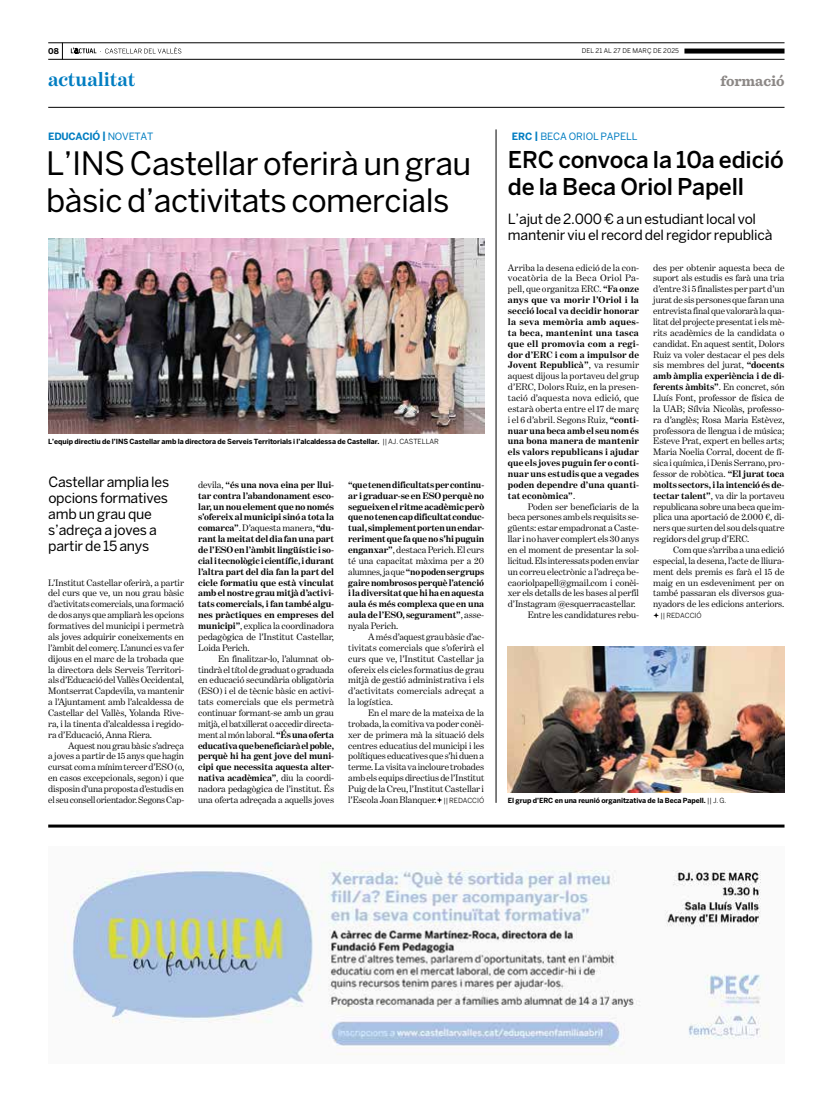
<style>
.page{position:relative;width:820px;height:1106px;background:#fff}
.page>*{position:absolute;margin:0;border:0;box-sizing:border-box;transform-origin:0 0}
.t1{font:32px/37px "Benton Sans";letter-spacing:-.015em;color:#000}
.t2{font:500 23px/27px "Benton Sans";letter-spacing:-.005em;color:#000}
.t3{font:700 20px "Benton Modern One";letter-spacing:-.005em;color:#007dc1}
.t4{font:700 15px "Sentinel";letter-spacing:-.005em;color:#8c8886}
.t5{font:14px/16px "Benton Sans";letter-spacing:-.02em;color:#000}
.t6{font:10px "Benton Sans";letter-spacing:-.005em;color:#007dc1}
.t7{font:700 10px "Benton Sans";letter-spacing:-.025em;color:#007dc1}
.t8{font:9.5px/10.9px "Benton Modern One";letter-spacing:-.005em;color:#000;text-align:justify}
.t9{font:700 9.5px/10.9px "Benton Modern One";color:#000;text-align:justify}
.t10{font:700 8px "Benton Sans";color:#000}
.t11{font:700 7px "Benton Sans";letter-spacing:-.01em;color:#000}
.t12{font:7px "Benton Sans";letter-spacing:-.005em;color:#000}
.t13{font:6.5px "Benton Sans";letter-spacing:.005em;color:#000}
.s1{font-weight:400}
.s2{font-weight:700}
.s3{font-family:"Benton Sans";font-size:7px}
</style>
<div class="page">
<svg style="left:62px;top:44px;width:1px;height:15px"></svg>
<hr style="left:48px;top:107px;width:736px;height:1px;background:#000">
<hr style="left:48px;top:43px;width:736px;height:1px;background:#000">
<hr style="left:48px;top:59px;width:736px;height:1px;background:#000">
<div style="left:684px;top:49px;width:100px;height:5px;background:#000"></div>
<svg style="left:71px;top:47px;width:110px;height:7px"></svg>
<hr style="left:48px;top:824px;width:736px;height:3px;background:#000">
<img style="left:48px;top:238px;width:436px;height:195px">
<svg style="left:437px;top:797px;width:5px;height:5px"></svg>
<hr style="left:495px;top:129px;width:1px;height:673px;background:#000">
<svg style="left:653px;top:612px;width:5px;height:6px"></svg>
<img style="left:507px;top:646px;width:277px;height:146px">
<img style="left:64px;top:862px;width:698px;height:193px">
<p class="t10" style="left:48px;top:46px;width:12px">08</p>
<p class="t13" style="left:581px;top:47px;width:99px">DEL 21 AL 27 DE MARÇ DE 2025</p>
<h3 class="t3" style="left:48px;top:68px;width:89px">actualitat</h3>
<h3 class="t4" style="left:720px;top:69px;width:66px">formació</h3>
<p class="t7" style="left:48px;top:131px;width:107px">EDUCACIÓ | <span class="s1">NOVETAT</span></p>
<h1 class="t1" style="left:46px;top:144px;width:426px">L’INS Castellar oferirà un grau bàsic d’activitats comercials</h1>
<p class="t11" style="left:48px;top:437px;width:392px">L’equip directiu de l’INS Castellar amb la directora de Serveis Territorials i l’alcaldessa de Castellar. <span class="s1">|| AJ. CASTELLAR</span></p>
<h3 class="t5" style="left:48px;top:474px;width:122px">Castellar amplia les opcions formatives amb un grau que s’adreça a joves a partir de 15 anys</h3>
<p class="t9" style="left:198px;top:479px;width:137px"><span class="s1">devila,</span> “és una nova eina per llui&shy;tar contra l’abandonament esco&shy;lar, un nou element que no només s’ofereix al municipi sinó a tota la comarca”<span class="s1">. D’aquesta manera,</span> “du&shy;rant la meitat del dia fan una part de l’ESO en l’àmbit lingüístic i so&shy;cial i tecnològic i científic, i durant l’altra part del dia fan la part del cicle formatiu que està vinculat amb el nostre grau mitjà d’activi&shy;tats comercials, i fan també algu&shy;nes pràctiques en empreses del municipi”<span class="s1">, explica la coordinadora pedagògica de l’Institut Castellar, Loida Perich.</span></p>
<p class="t8" style="left:198px;top:653px;width:137px;text-indent:20px">En finalitzar-lo, l’alumnat ob&shy;tindrà el títol de graduat o graduada en educació secundària obligatòria (ESO) i el de tècnic bàsic en activi&shy;tats comercials que els permetrà continuar formant-se amb un grau mitjà, el batxillerat o accedir directa&shy;ment al món laboral. <span class="s2">“És una oferta educativa que beneficiarà el poble, perquè hi ha gent jove del muni&shy;cipi que necessita aquesta alter&shy;nativa acadèmica”</span>, diu la coordi&shy;nadora pedagògica de l’institut. És una oferta adreçada a aquells joves</p>
<p class="t9" style="left:348px;top:479px;width:137px">“que tenen dificultats per continu&shy;ar i graduar-se en ESO perquè no segueixen el ritme acadèmic però que no tenen cap dificultat conduc&shy;tual, simplement porten un endar&shy;reriment que fa que no s’hi puguin enganxar”<span class="s1">, destaca Perich. El curs té una capacitat màxima per a 20 alumnes, ja que</span> “no poden ser grups gaire nombrosos perquè l’atenció i la diversitat que hi ha en aquesta aula és més complexa que en una aula de l’ESO, segurament”<span class="s1">, asse&shy;nyala Perich.</span></p>
<p class="t8" style="left:348px;top:631px;width:137px;text-indent:20px">A més d’aquest grau bàsic d’ac&shy;tivitats comercials que s’oferirà el curs que ve, l’Institut Castellar ja ofereix els cicles formatius de grau mitjà de gestió administrativa i els d’activitats comercials adreçat a la logística.</p>
<p class="t8" style="left:348px;top:707px;width:137px;text-indent:20px">En el marc de la mateixa de la trobada, la comitiva va poder conèi&shy;xer de primera mà la situació dels centres educatius del municipi i les polítiques educatives que s’hi duen a terme. La visita va incloure trobades amb els equips directius de l’Institut Puig de la Creu, l’Institut Castellar i l’Escola Joan Blanquer. <span class="s3">|| REDACCIÓ</span></p>
<p class="t8" style="left:48px;top:577px;width:137px">L’Institut Castellar oferirà, a partir del curs que ve, un nou grau bàsic d’activitats comercials, una formació de dos anys que ampliarà les opcions formatives del municipi i permetrà als joves adquirir coneixements en l’àmbit del comerç. L’anunci es va fer dijous en el marc de la trobada que la directora dels Serveis Territori&shy;als d’Educació del Vallès Occidental, Montserrat Capdevila, va mantenir a l’Ajuntament amb l’alcaldessa de Castellar del Vallès, Yolanda Rive&shy;ra, i la tinenta d’alcaldessa i regido&shy;ra d’Educació, Anna Riera.</p>
<p class="t8" style="left:48px;top:739px;width:137px;text-indent:20px">Aquest nou grau bàsic s’adreça a joves a partir de 15 anys que hagin cursat com a mínim tercer d’ESO (o, en casos excepcionals, segon) i que disposin d’una proposta d’estudis en el seu consell orientador. Segons Cap-</p>
<p class="t6" style="left:511px;top:131px;width:127px"><span class="s2">ERC |</span> BECA ORIOL PAPELL</p>
<h2 class="t2" style="left:507px;top:146px;width:277px">ERC convoca la 10a edició de la Beca Oriol Papell</h2>
<h3 class="t5" style="left:507px;top:211px;width:266px">L’ajut de 2.000 € a un estudiant local vol mantenir viu el record del regidor republicà</h3>
<p class="t9" style="left:507px;top:262px;width:133px"><span class="s1">Arriba la desena edició de la con&shy;vocatòria de la Beca Oriol Pa&shy;pell, que organitza ERC.</span> “Fa onze anys que va morir l’Oriol i la secció local va decidir honorar la seva memòria amb aques&shy;ta beca, mantenint una tasca que ell promovia com a regi&shy;dor d’ERC i com a impulsor de Jovent Republicà”<span class="s1">, va resumir aquest dijous la portaveu del grup d’ERC, Dolors Ruiz, en la presen&shy;tació d’aquesta nova edició, que estarà oberta entre el 17 de març i el 6 d’abril. Segons Ruiz,</span> “conti&shy;nuar una beca amb el seu nom és una bona manera de mantenir els valors republicans i ajudar que els joves puguin fer o conti&shy;nuar uns estudis que a vegades poden dependre d’una quanti&shy;tat econòmica”<span class="s1">.</span></p>
<p class="t8" style="left:527px;top:501px;width:113px">Poden ser beneficiaris de la</p>
<p class="t8" style="left:507px;top:512px;width:133px">beca persones amb els requisits se-</p>
<p class="t8" style="left:507px;top:522px;width:133px">güents: estar empadronat a Caste-</p>
<p class="t8" style="left:507px;top:533px;width:133px">llar i no haver complert els 30 anys</p>
<p class="t8" style="left:507px;top:544px;width:132px">en el moment de presentar la sol·</p>
<p class="t8" style="left:507px;top:555px;width:132px">licitud. Els interessats poden enviar</p>
<p class="t8" style="left:507px;top:566px;width:133px">un correu electrònic a l’adreça be-</p>
<p class="t8" style="left:507px;top:577px;width:133px">caoriolpapell@gmail.com i conèi-</p>
<p class="t8" style="left:507px;top:588px;width:133px">xer els detalls de les bases al perfil</p>
<p class="t8" style="left:507px;top:598px;width:129px">d’Instagram @esquerracastellar.</p>
<p class="t8" style="left:527px;top:609px;width:113px">Entre les candidatures rebu-</p>
<p class="t8" style="left:653px;top:262px;width:133px">des per obtenir aquesta beca de suport als estudis es farà una tria d’entre 3 i 5 finalistes per part d’un jurat de sis persones que faran una entrevista final que valorarà la qua&shy;litat del projecte presentat i els mè&shy;rits acadèmics de la candidata o candidat. En aquest sentit, Dolors Ruiz va voler destacar el pes dels sis membres del jurat, <span class="s2">“docents amb àmplia experiència i de di&shy;ferents àmbits”</span>. En concret, són Lluís Font, professor de física de la UAB; Sílvia Nicolàs, professo&shy;ra d’anglès; Rosa Maria Estèvez, professora de llengua i de música; Esteve Prat, expert en belles arts; Maria Noelia Corral, docent de fí&shy;sica i química, i Denis Serrano, pro&shy;fessor de robòtica. <span class="s2">“El jurat toca molts sectors, i la intenció és de&shy;tectar talent”</span>, va dir la portaveu republicana sobre una beca que im&shy;plica una aportació de 2.000 €, di&shy;ners que surten del sou dels quatre regidors del grup d’ERC.</p>
<p class="t8" style="left:653px;top:544px;width:133px;text-indent:20px">Com que s’arriba a una edició especial, la desena, l’acte de lliura&shy;ment dels premis es farà el 15 de maig en un esdeveniment per on també passaran els diversos gua&shy;nyadors de les edicions anteriors.</p>
<p class="t12" style="left:660px;top:611px;width:43px">|| REDACCIÓ</p>
<p class="t11" style="left:507px;top:796px;width:220px">El grup d’ERC en una reunió organitzativa de la Beca Papell. <span class="s1">|| J. G.</span></p>
</div>
